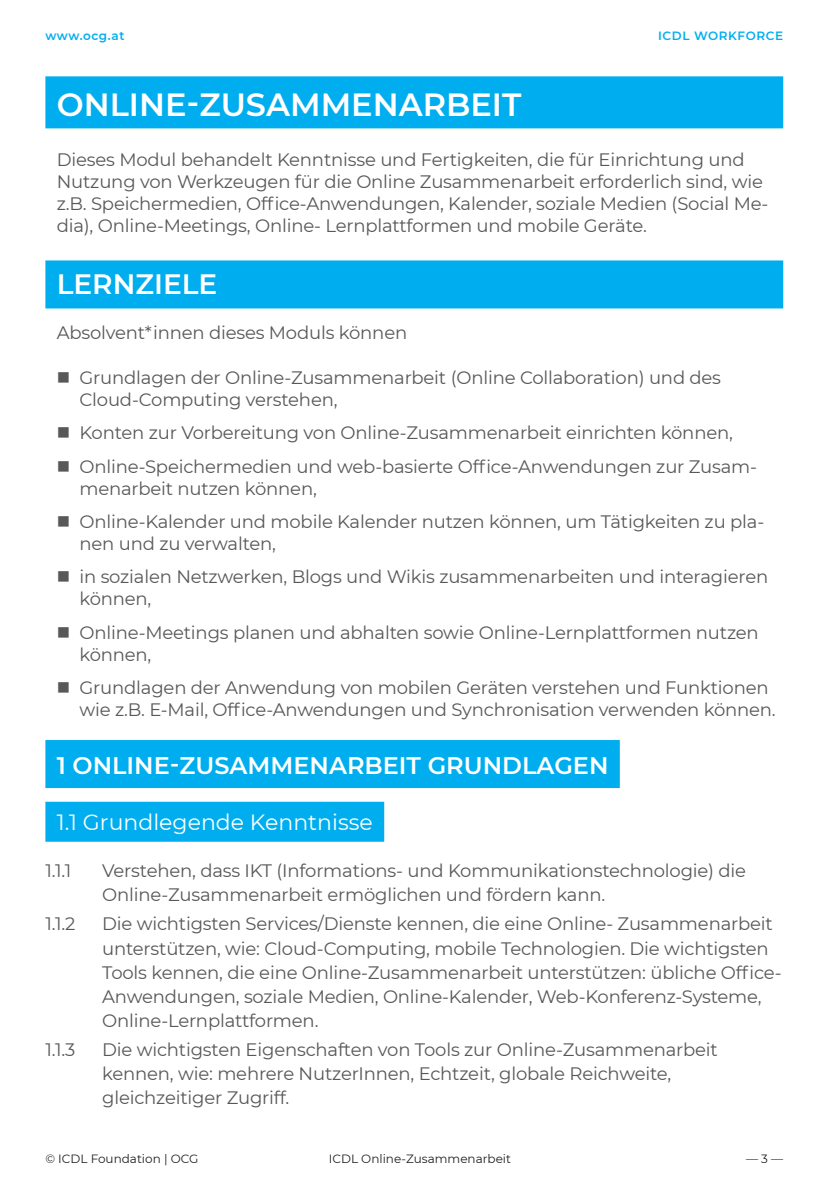
<style>
.page{position:relative;width:840px;height:1191px;background:#fff}
.page>*{position:absolute;margin:0;border:0;box-sizing:border-box;transform-origin:0 0}
.H1_Modulname{font:600 32px "Montserrat";color:#fff}
.H2_Lernziele{font:600 28px "Montserrat";color:#fff}
.H3_Kapitelüberschrif{font:600 24px "Montserrat";color:#fff}
.H4_Skill_Set{font:22px "Montserrat";color:#fff}
.Fliesstext_schwarz_9{font:18px/24px "Montserrat";letter-spacing:-.01em;color:#57585a}
.Einleitungstext_schw{font:18px/22px "Montserrat";letter-spacing:-.01em;color:#57585a}
.Fußzeile_rechts{font:12px "Montserrat";color:#231f20}
.t1{font:600 12px "Montserrat";letter-spacing:.05em;color:#00aeef}
</style>
<div class="page">
<div style="left:45px;top:76px;width:737px;height:52px;background:#00aeef"></div>
<div style="left:45px;top:260px;width:737px;height:48px;background:#00aeef"></div>
<div style="left:45px;top:740px;width:574px;height:48px;background:#00aeef"></div>
<div style="left:45px;top:801px;width:339px;height:40px;background:#00aeef"></div>
<p class="t1" style="left:45px;top:27px;width:81px">www.ocg.at</p>
<p class="t1" style="left:657px;top:27px;width:127px">ICDL WORKFORCE</p>
<p class="H1_Modulname" style="left:57px;top:82px;width:466px">ONLINE-ZUSAMMENARBEIT</p>
<p class="Einleitungstext_schw" style="left:57px;top:148px;width:712px">Dieses Modul behandelt Kenntnisse und Fertigkeiten, die für Einrichtung und Nutzung von Werkzeugen für die Online Zusammenarbeit erforderlich sind, wie z.B. Speichermedien, Office-Anwendungen, Kalender, soziale Medien (Social Me&shy;dia), Online-Meetings, Online- Lernplattformen und mobile Geräte.</p>
<p class="H2_Lernziele" style="left:57px;top:265px;width:162px">LERNZIELE</p>
<p class="Einleitungstext_schw" style="left:57px;top:321px;width:352px">Absolvent*innen dieses Moduls können</p>
<p class="Fliesstext_schwarz_9" style="left:79px;top:366px;width:642px;line-height:22px">Grundlagen der Online-Zusammenarbeit (Online Collaboration) und des<br>Cloud-Computing verstehen,</p>
<p class="Fliesstext_schwarz_9" style="left:79px;top:420px;width:654px">Konten zur Vorbereitung von Online-Zusammenarbeit einrichten können,</p>
<p class="Fliesstext_schwarz_9" style="left:79px;top:454px;width:678px;line-height:22px">Online-Speichermedien und web-basierte Office-Anwendungen zur Zusam&shy;menarbeit nutzen können,</p>
<p class="Fliesstext_schwarz_9" style="left:79px;top:510px;width:685px;line-height:22px">Online-Kalender und mobile Kalender nutzen können, um Tätigkeiten zu pla&shy;nen und zu verwalten,</p>
<p class="Fliesstext_schwarz_9" style="left:79px;top:565px;width:690px;line-height:22px">in sozialen Netzwerken, Blogs und Wikis zusammenarbeiten und interagieren können,</p>
<p class="Fliesstext_schwarz_9" style="left:79px;top:620px;width:680px;line-height:22px">Online-Meetings planen und abhalten sowie Online-Lernplattformen nutzen können,</p>
<p class="Fliesstext_schwarz_9" style="left:79px;top:676px;width:697px;line-height:22px">Grundlagen der Anwendung von mobilen Geräten verstehen und Funktionen wie z.B. E-Mail, Office-Anwendungen und Synchronisation verwenden können.</p>
<p class="H3_Kapitelüberschrif" style="left:57px;top:748px;width:553px">1 ONLINE-ZUSAMMENARBEIT GRUNDLAGEN</p>
<p class="H4_Skill_Set" style="left:57px;top:807px;width:317px">1.1 Grundlegende Kenntnisse</p>
<p class="Fliesstext_schwarz_9" style="left:45px;top:857px;width:27px">1.1.1</p>
<p class="Fliesstext_schwarz_9" style="left:102px;top:857px;width:645px">Verstehen, dass IKT (Informations- und Kommunikationstechnologie) die<br>Online-Zusammenarbeit ermöglichen und fördern kann.</p>
<p class="Fliesstext_schwarz_9" style="left:45px;top:911px;width:32px">1.1.2</p>
<p class="Fliesstext_schwarz_9" style="left:102px;top:911px;width:680px">Die wichtigsten Services/Dienste kennen, die eine Online- Zusammenarbeit unterstützen, wie: Cloud-Computing, mobile Technologien. Die wichtigsten Tools kennen, die eine Online-Zusammenarbeit unterstützen: übliche Office-Anwendungen, soziale Medien, Online-Kalender, Web-Konferenz-Systeme, Online-Lernplattformen.</p>
<p class="Fliesstext_schwarz_9" style="left:45px;top:1037px;width:32px">1.1.3</p>
<p class="Fliesstext_schwarz_9" style="left:102px;top:1037px;width:617px">Die wichtigsten Eigenschaften von Tools zur Online-Zusammenarbeit kennen, wie: mehrere NutzerInnen, Echtzeit, globale Reichweite, gleichzeitiger Zugriff.</p>
<p class="Fußzeile_rechts" style="left:45px;top:1150px;width:154px">© ICDL Foundation | OCG</p>
<p class="Fußzeile_rechts" style="left:329px;top:1150px;width:184px">ICDL Online-Zusammenarbeit</p>
<p class="Fußzeile_rechts" style="left:745px;top:1150px;width:39px">— 3 —</p>
</div>
